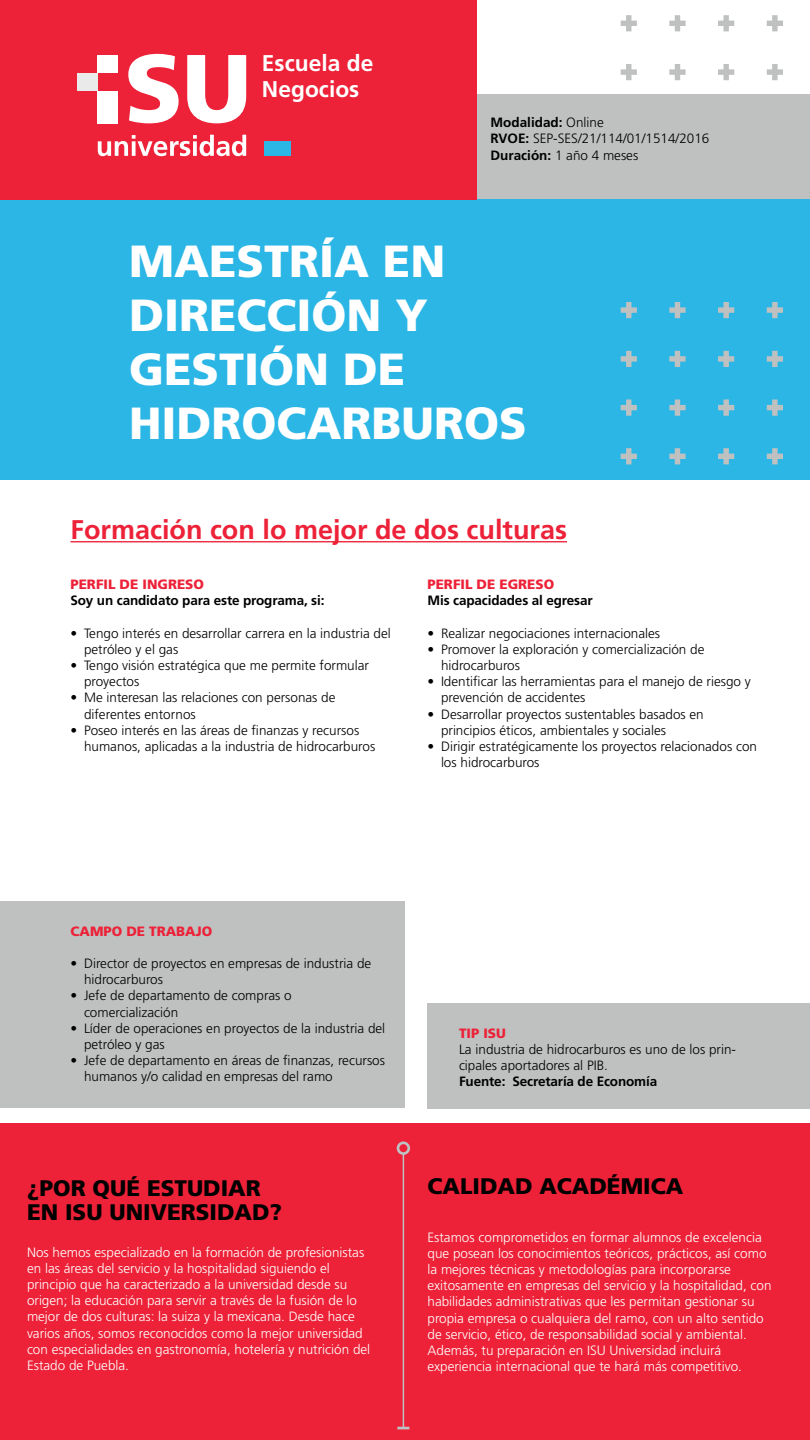
<style>
.page{position:relative;width:810px;height:1440px;background:#fff}
.page>*{position:absolute;margin:0;border:0;box-sizing:border-box;transform-origin:0 0}
.CARRERA{font:900 45px/54px "Frutiger LT Std";color:#fff}
.Formación{font:700 27px "Frutiger LT Std";color:#ed2137}
.t1{font:700 22.8px/26.2px "Frutiger LT Std";color:#fff}
.TÍTULO_NEGRO{font:900 22.5px/24px "Frutiger LT Std";color:#000}
.PERFIL-3{font:300 13.5px/16.2px "Frutiger LT Std";color:#000}
.ESTUDIAR-CALIDAD{font:300 13.5px/16.2px "Frutiger LT Std";color:#fff}
.PERFIL-2{font:700 13.5px "Frutiger LT Std";letter-spacing:-.01em;color:#000}
.Modalidad{font:300 13.5px "Frutiger LT Std";color:#000}
.PERFIL-1{font:900 13.5px "Frutiger LT Std";color:#ed2137}
.Modalidad-2{font:700 13.5px "Frutiger LT Std";color:#000}
.s1{font-weight:300}
.s2{font-weight:700}
</style>
<div class="page">
<div style="left:428px;top:1003px;width:382px;height:105px;background:#bfc1c1"></div>
<div style="left:0;top:902px;width:405px;height:206px;background:#bfc1c1"></div>
<div style="left:477px;top:94px;width:333px;height:106px;background:#bfc1c1"></div>
<div style="left:0;top:200px;width:810px;height:280px;background:#2bb6e6"></div>
<svg style="left:621px;top:302px;width:16px;height:16px"></svg>
<svg style="left:669px;top:302px;width:17px;height:16px"></svg>
<svg style="left:718px;top:302px;width:16px;height:16px"></svg>
<svg style="left:767px;top:302px;width:16px;height:16px"></svg>
<svg style="left:621px;top:448px;width:16px;height:16px"></svg>
<svg style="left:621px;top:400px;width:16px;height:16px"></svg>
<svg style="left:621px;top:351px;width:16px;height:16px"></svg>
<svg style="left:669px;top:448px;width:17px;height:16px"></svg>
<svg style="left:669px;top:400px;width:17px;height:16px"></svg>
<svg style="left:669px;top:351px;width:17px;height:16px"></svg>
<svg style="left:718px;top:448px;width:16px;height:16px"></svg>
<svg style="left:718px;top:400px;width:16px;height:16px"></svg>
<svg style="left:718px;top:351px;width:16px;height:16px"></svg>
<svg style="left:767px;top:448px;width:16px;height:16px"></svg>
<svg style="left:767px;top:400px;width:16px;height:16px"></svg>
<svg style="left:767px;top:351px;width:16px;height:16px"></svg>
<svg style="left:621px;top:15px;width:16px;height:16px"></svg>
<svg style="left:669px;top:15px;width:17px;height:16px"></svg>
<svg style="left:718px;top:15px;width:16px;height:16px"></svg>
<svg style="left:767px;top:15px;width:16px;height:16px"></svg>
<svg style="left:621px;top:64px;width:16px;height:16px"></svg>
<svg style="left:669px;top:64px;width:17px;height:16px"></svg>
<svg style="left:718px;top:64px;width:16px;height:16px"></svg>
<svg style="left:767px;top:64px;width:16px;height:16px"></svg>
<hr style="left:70px;top:541px;width:497px;height:1px;background:#ed2137">
<div style="left:0;top:1124px;width:810px;height:316px;background:#ed2137"></div>
<hr style="left:403px;top:1154px;width:1px;height:274px;background:#bfc2c2">
<div style="left:397px;top:1141px;width:13px;height:14px;border:3px solid #bfc2c2;border-radius:50%"></div>
<svg style="left:397px;top:1427px;width:12px;height:2px"></svg>
<div style="left:0;top:0;width:476px;height:200px;background:#ed2137"></div>
<svg style="left:128px;top:54px;width:51px;height:69px"></svg>
<svg style="left:187px;top:55px;width:59px;height:68px"></svg>
<div style="left:78px;top:73px;width:20px;height:18px;background:#eaeaea"></div>
<div style="left:98px;top:55px;width:20px;height:18px;background:#fff"></div>
<div style="left:98px;top:91px;width:20px;height:32px;background:#fff"></div>
<svg style="left:98px;top:135px;width:148px;height:21px"></svg>
<div style="left:264px;top:141px;width:27px;height:15px;background:#2bb6e6"></div>
<h3 class="t1" style="left:262px;top:50px;width:113px">Escuela de<br>Negocios</h3>
<p class="Modalidad-2" style="left:490px;top:115px;width:115px">Modalidad: <span class="s1">Online</span></p>
<p class="Modalidad" style="left:490px;top:131px;width:220px"><span class="s2">RVOE:</span> SEP-SES/21/114/01/1514/2016</p>
<p class="Modalidad" style="left:490px;top:147px;width:149px"><span class="s2">Duración:</span> 1 año 4 meses</p>
<p class="CARRERA" style="left:129px;top:234px;width:399px">MAESTRÍA EN<br>DIRECCIÓN Y<br>GESTIÓN DE<br>HIDROCARBUROS</p>
<p class="Formación" style="left:70px;top:514px;width:498px">Formación con lo mejor de dos culturas</p>
<p class="PERFIL-1" style="left:70px;top:576px;width:135px">PERFIL DE INGRESO</p>
<p class="PERFIL-2" style="left:70px;top:593px;width:256px">Soy un candidato para este programa, si:</p>
<p class="PERFIL-3" style="left:84px;top:625px;width:308px;text-indent:-14px">• Tengo interés en desarrollar carrera en la industria del petróleo y el gas</p>
<p class="PERFIL-3" style="left:84px;top:657px;width:287px;text-indent:-14px">• Tengo visión estratégica que me permite formular proyectos</p>
<p class="PERFIL-3" style="left:84px;top:690px;width:253px;text-indent:-14px">• Me interesan las relaciones con personas de diferentes entornos</p>
<p class="PERFIL-3" style="left:84px;top:722px;width:293px;text-indent:-14px">• Poseo interés en las áreas de finanzas y recursos humanos, aplicadas a la industria de hidrocarburos</p>
<p class="PERFIL-1" style="left:428px;top:576px;width:128px">PERFIL DE EGRESO</p>
<p class="PERFIL-2" style="left:428px;top:593px;width:167px">Mis capacidades al egresar</p>
<p class="PERFIL-3" style="left:428px;top:625px;width:234px">• Realizar negociaciones internacionales</p>
<p class="PERFIL-3" style="left:441px;top:641px;width:265px;text-indent:-14px">• Promover la exploración y comercialización de hidrocarburos</p>
<p class="PERFIL-3" style="left:441px;top:674px;width:311px;text-indent:-14px">• Identificar las herramientas para el manejo de riesgo y prevención de accidentes</p>
<p class="PERFIL-3" style="left:441px;top:706px;width:264px;text-indent:-14px">• Desarrollar proyectos sustentables basados en principios éticos, ambientales y sociales</p>
<p class="PERFIL-3" style="left:441px;top:738px;width:318px;text-indent:-14px">• Dirigir estratégicamente los proyectos relacionados con los hidrocarburos</p>
<p class="PERFIL-1" style="left:70px;top:923px;width:143px">CAMPO DE TRABAJO</p>
<p class="PERFIL-3" style="left:84px;top:955px;width:289px;text-indent:-14px">• Director de proyectos en empresas de industria de hidrocarburos</p>
<p class="PERFIL-3" style="left:84px;top:988px;width:209px;text-indent:-14px">• Jefe de departamento de compras o comercialización</p>
<p class="PERFIL-3" style="left:84px;top:1020px;width:303px;text-indent:-14px">• Líder de operaciones en proyectos de la industria del petróleo y gas</p>
<p class="PERFIL-3" style="left:84px;top:1053px;width:303px;text-indent:-14px">• Jefe de departamento en áreas de finanzas, recursos humanos y/o calidad en empresas del ramo</p>
<p class="PERFIL-1" style="left:459px;top:1025px;width:48px">TIP ISU</p>
<p class="PERFIL-3" style="left:459px;top:1041px;width:279px">La industria de hidrocarburos es uno de los prin&shy;cipales aportadores al PIB.</p>
<p class="PERFIL-2" style="left:459px;top:1074px;width:200px">Fuente: Secretaría de Economía</p>
<p class="TÍTULO_NEGRO" style="left:27px;top:1176px;width:257px">¿POR QUÉ ESTUDIAR<br>EN ISU UNIVERSIDAD?</p>
<p class="TÍTULO_NEGRO" style="left:428px;top:1174px;width:257px">CALIDAD ACADÉMICA</p>
<p class="ESTUDIAR-CALIDAD" style="left:27px;top:1244px;width:345px">Nos hemos especializado en la formación de profesionistas en las áreas del servicio y la hospitalidad siguiendo el principio que ha caracterizado a la universidad desde su origen; la educación para servir a través de la fusión de lo mejor de dos culturas: la suiza y la mexicana. Desde hace varios años, somos reconocidos como la mejor universidad con especialidades en gastronomía, hotelería y nutrición del Estado de Puebla.</p>
<p class="ESTUDIAR-CALIDAD" style="left:428px;top:1229px;width:346px">Estamos comprometidos en formar alumnos de excelencia que posean los conocimientos teóricos, prácticos, así como la mejores técnicas y metodologías para incorporarse exitosamente en empresas del servicio y la hospitalidad, con habilidades administrativas que les permitan gestionar su propia empresa o cualquiera del ramo, con un alto sentido de servicio, ético, de responsabilidad social y ambiental.</p>
<p class="ESTUDIAR-CALIDAD" style="left:428px;top:1342px;width:316px">Además, tu preparación en ISU Universidad incluirá experiencia internacional que te hará más competitivo.</p>
</div>
